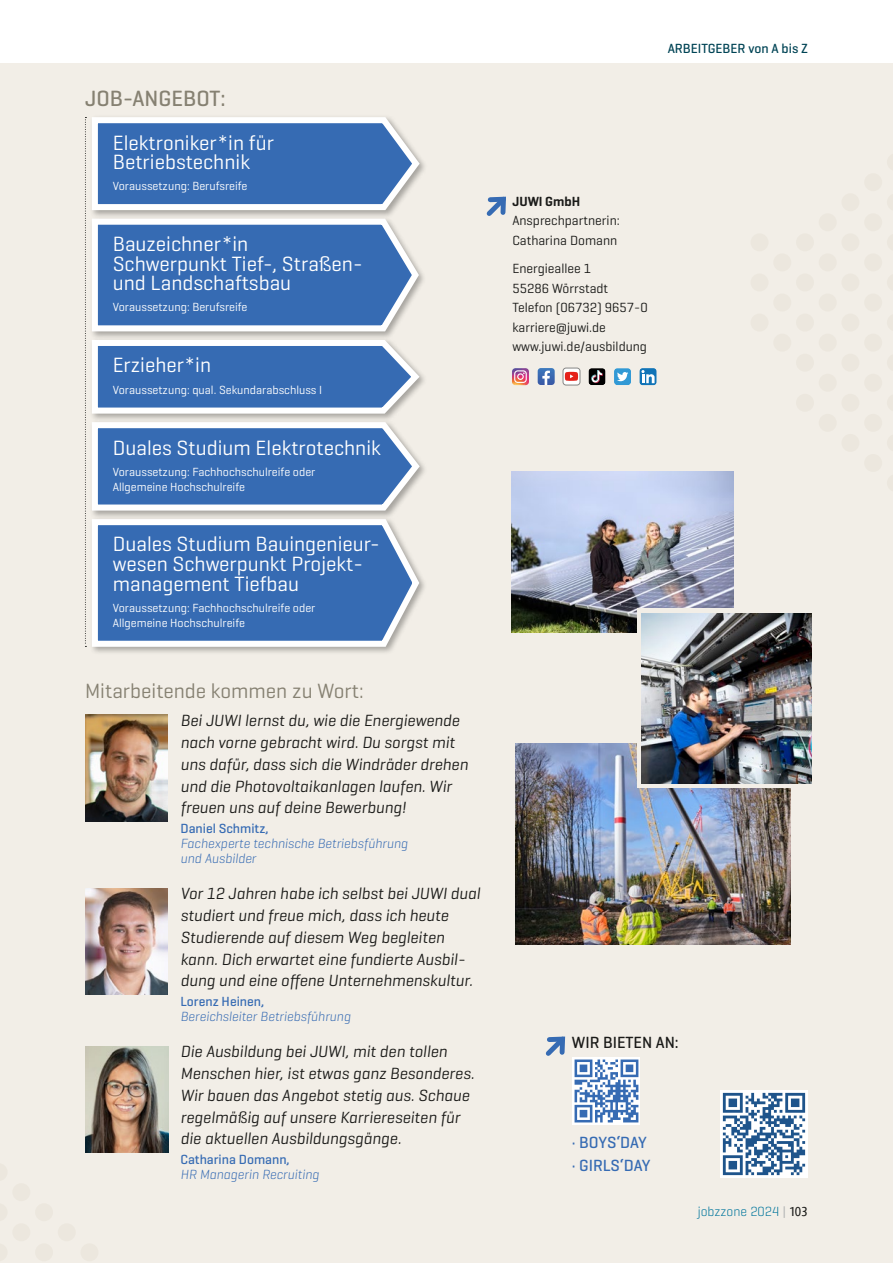
<style>
.page{position:relative;width:893px;height:1263px;background:#fff}
.page>*{position:absolute;margin:0;border:0;box-sizing:border-box;transform-origin:0 0}
.t1{font:500 22.5px "Geogrotesque";color:#868172}
.t2{font:21px/19.5px "Geogrotesque";color:#fff}
.t3{font:21px "Geogrotesque";color:#868172}
.t4{font:italic 16.5px/21.8px "Geogrotesque";color:#1a1a18}
.t5{font:500 16.5px/22.5px "Geogrotesque";letter-spacing:-.005em;color:#366bb3}
.t6{font:500 16.5px "Geogrotesque";color:#1a1a18}
.t7{font:13.5px/19.5px "Geogrotesque";color:#1a1a18}
.t8{font:italic 300 13.5px/15px "Geogrotesque";color:#366bb3}
.t9{font:500 13.5px "Geogrotesque";color:#366bb3}
.t10{font:500 13.5px "Geogrotesque";color:#045}
.t11{font:300 13.5px "Geogrotesque";color:#00759c}
.t12{font:600 13.5px "Geogrotesque";color:#1a1a18}
.t13{font:12px/15px "Geogrotesque";color:#fff}
.s1{font-family:"Phoenica UNI";font-weight:400;color:#b1b2b3}
.s2{font-family:"Phoenica UNI";font-weight:400;color:#1a1a18}
</style>
<div class="page">
<div style="left:0;top:64px;width:893px;height:1199px;background:#f2eee7"></div>
<div style="left:35px;top:1243px;width:18px;height:18px;background:#ece7de;border-radius:50%"></div>
<div style="left:12px;top:1223px;width:18px;height:18px;background:#ece7de;border-radius:50%"></div>
<div style="left:35px;top:1203px;width:18px;height:18px;background:#ece7de;border-radius:50%"></div>
<div style="left:58px;top:1223px;width:18px;height:18px;background:#ece7de;border-radius:50%"></div>
<div style="left:12px;top:1183px;width:18px;height:18px;background:#ece7de;border-radius:50%"></div>
<div style="left:80px;top:1243px;width:18px;height:18px;background:#ece7de;border-radius:50%"></div>
<div style="left:864px;top:213px;width:18px;height:18px;background:#ece7de;border-radius:50%"></div>
<div style="left:819px;top:213px;width:18px;height:18px;background:#ece7de;border-radius:50%"></div>
<div style="left:841px;top:193px;width:18px;height:18px;background:#ece7de;border-radius:50%"></div>
<div style="left:864px;top:173px;width:18px;height:18px;background:#ece7de;border-radius:50%"></div>
<div style="left:796px;top:354px;width:18px;height:18px;background:#ece7de;border-radius:50%"></div>
<div style="left:841px;top:354px;width:18px;height:18px;background:#ece7de;border-radius:50%"></div>
<div style="left:819px;top:374px;width:18px;height:18px;background:#ece7de;border-radius:50%"></div>
<div style="left:864px;top:374px;width:18px;height:18px;background:#ece7de;border-radius:50%"></div>
<div style="left:819px;top:334px;width:18px;height:18px;background:#ece7de;border-radius:50%"></div>
<div style="left:864px;top:334px;width:18px;height:18px;background:#ece7de;border-radius:50%"></div>
<div style="left:796px;top:273px;width:18px;height:18px;background:#ece7de;border-radius:50%"></div>
<div style="left:841px;top:273px;width:18px;height:18px;background:#ece7de;border-radius:50%"></div>
<div style="left:819px;top:293px;width:18px;height:18px;background:#ece7de;border-radius:50%"></div>
<div style="left:864px;top:293px;width:18px;height:18px;background:#ece7de;border-radius:50%"></div>
<div style="left:841px;top:233px;width:18px;height:18px;background:#ece7de;border-radius:50%"></div>
<div style="left:819px;top:253px;width:18px;height:18px;background:#ece7de;border-radius:50%"></div>
<div style="left:864px;top:253px;width:18px;height:18px;background:#ece7de;border-radius:50%"></div>
<div style="left:750px;top:314px;width:18px;height:18px;background:#ece7de;border-radius:50%"></div>
<div style="left:796px;top:314px;width:18px;height:18px;background:#ece7de;border-radius:50%"></div>
<div style="left:841px;top:314px;width:18px;height:18px;background:#ece7de;border-radius:50%"></div>
<div style="left:773px;top:334px;width:18px;height:18px;background:#ece7de;border-radius:50%"></div>
<div style="left:750px;top:273px;width:18px;height:18px;background:#ece7de;border-radius:50%"></div>
<div style="left:773px;top:293px;width:18px;height:18px;background:#ece7de;border-radius:50%"></div>
<div style="left:750px;top:233px;width:18px;height:18px;background:#ece7de;border-radius:50%"></div>
<div style="left:796px;top:233px;width:18px;height:18px;background:#ece7de;border-radius:50%"></div>
<div style="left:773px;top:253px;width:18px;height:18px;background:#ece7de;border-radius:50%"></div>
<div style="left:841px;top:434px;width:18px;height:18px;background:#ece7de;border-radius:50%"></div>
<div style="left:864px;top:454px;width:18px;height:18px;background:#ece7de;border-radius:50%"></div>
<div style="left:796px;top:394px;width:18px;height:18px;background:#ece7de;border-radius:50%"></div>
<div style="left:841px;top:394px;width:18px;height:18px;background:#ece7de;border-radius:50%"></div>
<div style="left:819px;top:414px;width:18px;height:18px;background:#ece7de;border-radius:50%"></div>
<div style="left:864px;top:414px;width:18px;height:18px;background:#ece7de;border-radius:50%"></div>
<svg style="left:486px;top:196px;width:20px;height:20px"></svg>
<img style="left:85px;top:715px;width:83px;height:106px">
<img style="left:85px;top:888px;width:83px;height:107px">
<img style="left:85px;top:1046px;width:83px;height:107px">
<svg style="left:545px;top:1036px;width:21px;height:20px"></svg>
<svg style="left:614px;top:368px;width:17px;height:17px"></svg>
<svg style="left:588px;top:368px;width:17px;height:17px"></svg>
<svg style="left:639px;top:368px;width:17px;height:17px"></svg>
<svg style="left:563px;top:368px;width:17px;height:17px"></svg>
<div style="left:563px;top:368px;width:17px;height:17px;border:1px solid #878786;border-radius:3px"></div>
<svg style="left:538px;top:368px;width:17px;height:17px"></svg>
<svg style="left:512px;top:368px;width:17px;height:17px"></svg>
<svg style="left:720px;top:1090px;width:88px;height:88px"></svg>
<svg style="left:723px;top:1093px;width:82px;height:82px;background:#8ca7c3"></svg>
<svg style="left:92px;top:647px;width:302px;height:5px;background:#c9c6c0"></svg>
<svg style="left:85px;top:117px;width:339px;height:530px;background:#688ec1"></svg>
<img style="left:512px;top:471px;width:221px;height:162px">
<img style="left:515px;top:743px;width:275px;height:201px">
<div style="left:637px;top:608px;width:179px;height:180px;background:linear-gradient(to right,#f2eee7,#f2eee7)"></div>
<img style="left:641px;top:613px;width:171px;height:170px">
<img style="left:572px;top:1057px;width:68px;height:68px">
<h1 class="t1" style="left:85px;top:84px;width:142px">JOB-ANGEBOT:</h1>
<p class="t2" style="left:113px;top:132px;width:163px">Elektroniker*in für<br>Betriebstechnik</p>
<p class="t13" style="left:113px;top:178px;width:136px">Voraussetzung: Berufsreife</p>
<p class="t2" style="left:113px;top:233px;width:251px">Bauzeichner*in<br>Schwerpunkt Tief-, Straßen&shy;und Landschaftsbau</p>
<p class="t13" style="left:113px;top:299px;width:136px">Voraussetzung: Berufsreife</p>
<p class="t2" style="left:113px;top:355px;width:100px">Erzieher*in</p>
<p class="t13" style="left:113px;top:382px;width:211px">Voraussetzung: qual. Sekundarabschluss I</p>
<p class="t2" style="left:113px;top:437px;width:270px">Duales Studium Elektrotechnik</p>
<p class="t13" style="left:113px;top:464px;width:204px">Voraussetzung: Fachhochschulreife oder<br>Allgemeine Hochschulreife</p>
<p class="t2" style="left:113px;top:534px;width:269px">Duales Studium Bauingenieur&shy;wesen Schwerpunkt Projekt&shy;management Tiefbau</p>
<p class="t13" style="left:113px;top:600px;width:204px">Voraussetzung: Fachhochschulreife oder<br>Allgemeine Hochschulreife</p>
<p class="t3" style="left:85px;top:678px;width:280px">Mitarbeitende kommen zu Wort:</p>
<p class="t4" style="left:180px;top:709px;width:289px">Bei JUWI lernst du, wie die Energiewende nach vorne gebracht wird. Du sorgst mit uns dafür, dass sich die Windräder drehen und die Photovoltaikanlagen laufen. Wir freuen uns auf deine Bewerbung!</p>
<p class="t9" style="left:180px;top:820px;width:90px">Daniel Schmitz,</p>
<p class="t8" style="left:180px;top:835px;width:229px">Fachexperte technische Betriebsführung und Ausbilder</p>
<p class="t4" style="left:180px;top:882px;width:301px">Vor 12 Jahren habe ich selbst bei JUWI dual studiert und freue mich, dass ich heute Studierende auf diesem Weg begleiten kann. Dich erwartet eine fundierte Ausbil&shy;dung und eine offene Unternehmenskultur.</p>
<p class="t9" style="left:180px;top:993px;width:85px">Lorenz Heinen,</p>
<p class="t8" style="left:180px;top:1008px;width:172px">Bereichsleiter Betriebsführung</p>
<p class="t4" style="left:180px;top:1040px;width:295px">Die Ausbildung bei JUWI, mit den tollen Menschen hier, ist etwas ganz Besonderes.<br>Wir bauen das Angebot stetig aus. Schaue regelmäßig auf unsere Karriereseiten für die aktuellen Ausbildungsgänge.</p>
<p class="t9" style="left:180px;top:1151px;width:111px">Catharina Domann,</p>
<p class="t8" style="left:180px;top:1166px;width:140px">HR Managerin Recruiting</p>
<p class="t10" style="left:668px;top:40px;width:142px">ARBEITGEBER von A bis Z</p>
<p class="t12" style="left:512px;top:193px;width:69px">JUWI GmbH</p>
<p class="t7" style="left:512px;top:210px;width:109px">Ansprechpartnerin:<br>Catharina Domann</p>
<p class="t7" style="left:512px;top:258px;width:137px">Energieallee 1<br>55286 Wörrstadt<br>Telefon (06732) 9657-0 karriere@juwi.de www.juwi.de/ausbildung</p>
<p class="t6" style="left:572px;top:1032px;width:108px">WIR BIETEN AN:</p>
<p class="t5" style="left:572px;top:1131px;width:80px">· BOYS‘DAY · GIRLS‘DAY</p>
<p class="t11" style="left:698px;top:1203px;width:112px">jobzzone 2024 <span class="s1">|</span> <span class="s2">103</span></p>
</div>
